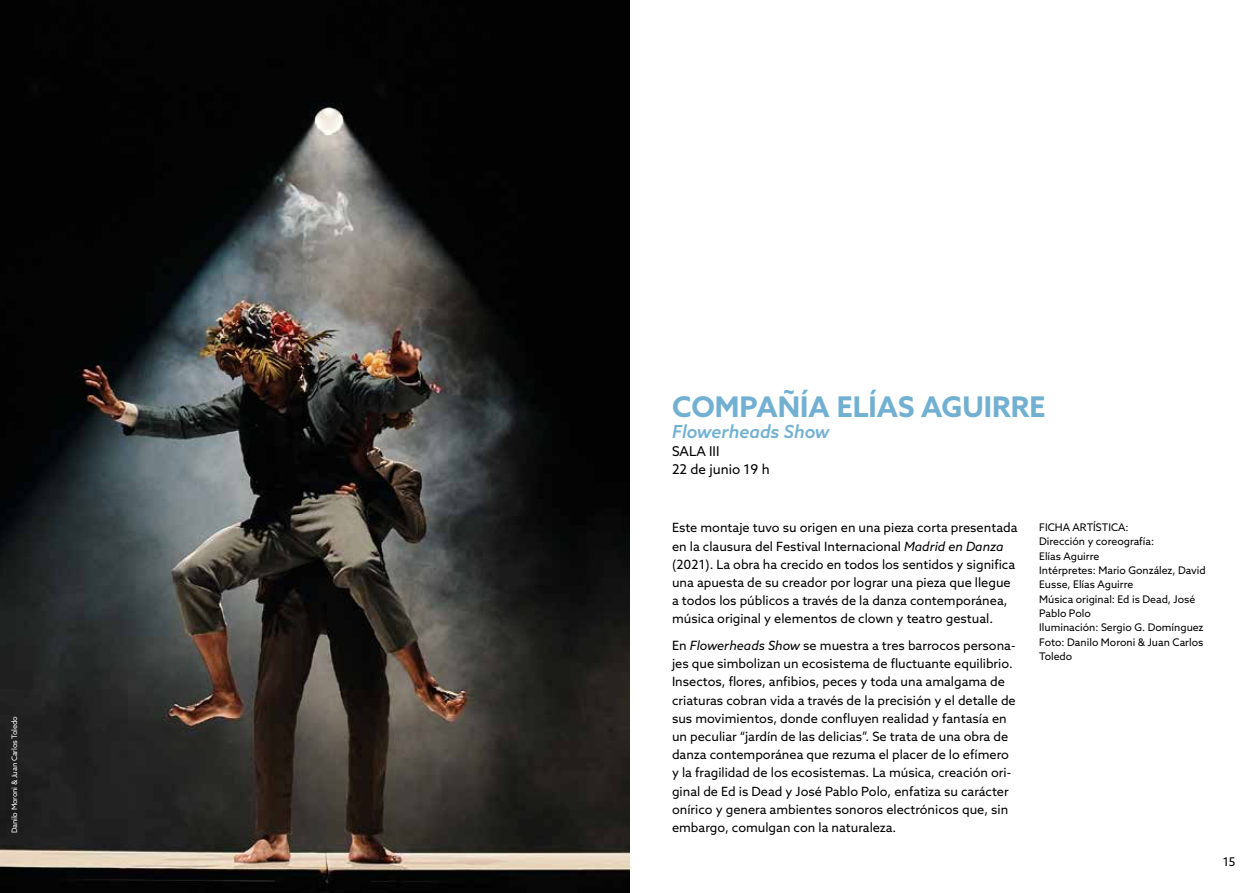
<style>
.page{position:relative;width:1259px;height:893px;background:#fff}
.page>*{position:absolute;margin:0;border:0;box-sizing:border-box;transform-origin:0 0}
.t1{font:700 28.5px "Azo Sans";color:#72b0d2}
.t2{font:italic 500 18px "Azo Sans";color:#72b0d2}
.t3{font:13.5px/18px "Azo Sans";color:#000}
.t4{font:12.75px/18.1px "Azo Sans";color:#000}
.t5{font:12px "Azo Sans";color:#000}
.t6{font:10.5px/14.4px "Azo Sans";color:#000}
.t7{font:7.5px "Azo Sans";letter-spacing:-.02em;color:#fff}
.s1{font-style:italic}
</style>
<div class="page">
<img style="left:0;top:0;width:629px;height:893px">
<p class="t7" style="left:10px;top:833px;width:119px;rotate:-90deg">Danilo Moroni &amp; Juan Carlos Toledo</p>
<h1 class="t1" style="left:672px;top:388px;width:375px">COMPAÑÍA ELÍAS AGUIRRE</h1>
<h2 class="t2" style="left:672px;top:420px;width:159px">Flowerheads Show</h2>
<p class="t3" style="left:672px;top:442px;width:99px">SALA III<br>22 de junio 19 h</p>
<p class="t4" style="left:672px;top:519px;width:347px">Este montaje tuvo su origen en una pieza corta presentada en la clausura del Festival Internacional <span class="s1">Madrid en Danza </span>(2021). La obra ha crecido en todos los sentidos y significa una apuesta de su creador por lograr una pieza que llegue a todos los públicos a través de la danza contemporánea, música original y elementos de clown y teatro gestual.</p>
<p class="t4" style="left:672px;top:636px;width:345px">En <span class="s1">Flowerheads Show</span> se muestra a tres barrocos persona&shy;jes que simbolizan un ecosistema de fluctuante equilibrio.<br>Insectos, flores, anfibios, peces y toda una amalgama de criaturas cobran vida a través de la precisión y el detalle de sus movimientos, donde confluyen realidad y fantasía en un peculiar “jardín de las delicias”. Se trata de una obra de danza contemporánea que rezuma el placer de lo efímero y la fragilidad de los ecosistemas. La música, creación ori&shy;ginal de Ed is Dead y José Pablo Polo, enfatiza su carácter onírico y genera ambientes sonoros electrónicos que, sin embargo, comulgan con la naturaleza.</p>
<p class="t6" style="left:1039px;top:520px;width:168px">FICHA ARTÍSTICA:<br>Dirección y coreografía:<br>Elías Aguirre<br>Intérpretes: Mario González, David<br>Eusse, Elías Aguirre<br>Música original: Ed is Dead, José<br>Pablo Polo<br>Iluminación: Sergio G. Domínguez<br>Foto: Danilo Moroni &amp; Juan Carlos<br>Toledo</p>
<p class="t5" style="left:1222px;top:854px;width:14px">15</p>
</div>
